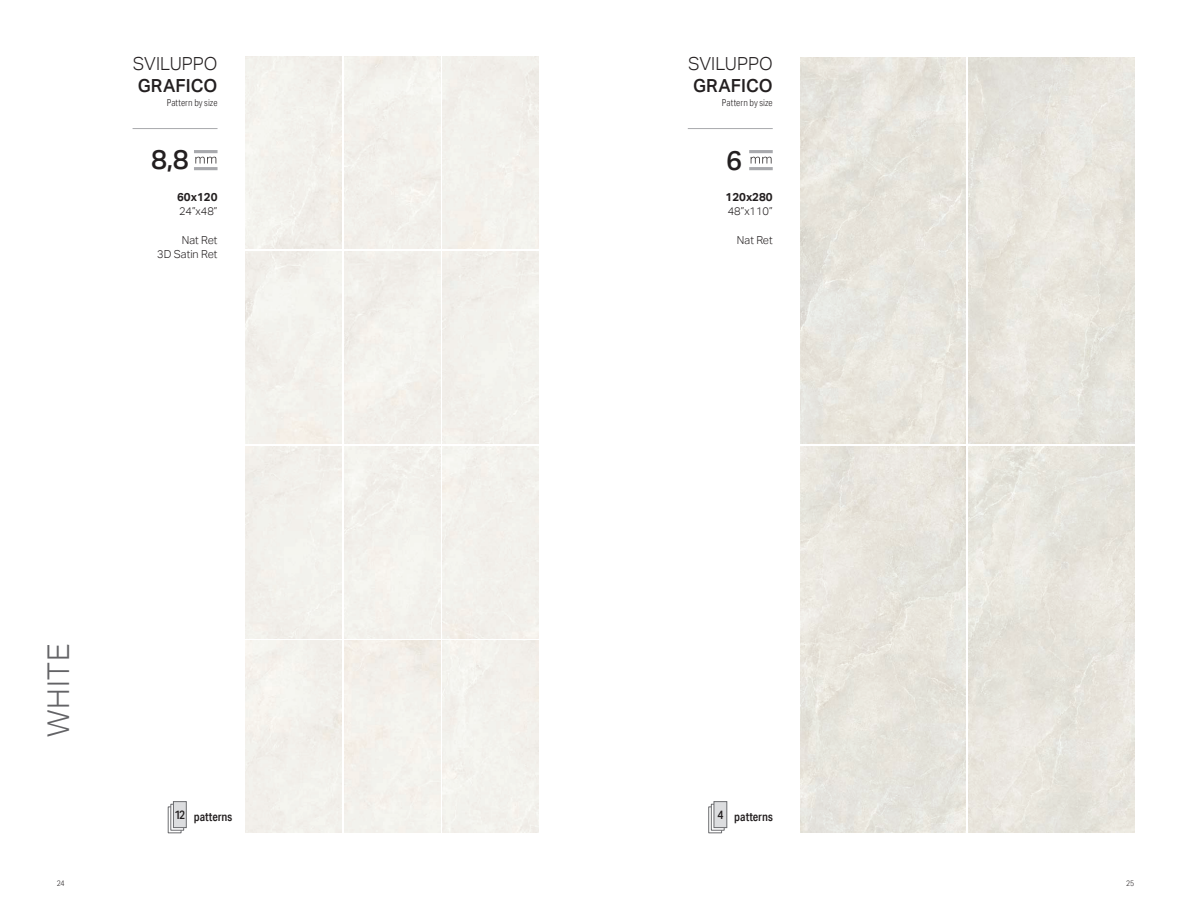
<style>
.page{position:relative;width:1191px;height:908px;background:#fff}
.page>*{position:absolute;margin:0;border:0;box-sizing:border-box;transform-origin:0 0}
.t1{font:300 30px "Aktiv Grotesk";letter-spacing:.025em;color:#636366}
.t2{font:500 27.2px "Aktiv Grotesk";color:#231f20}
.t3{font:300 18px "Aktiv Grotesk";letter-spacing:-.005em;color:#231f20}
.t4{font:500 18px "Aktiv Grotesk";letter-spacing:.005em;color:#231f20}
.t5{font:500 12.1px "Aktiv Grotesk Cd";color:#231f20}
.t6{font:700 11.5px "Aktiv Grotesk";color:#231f20}
.t7{font:300 11px/14.3px "Aktiv Grotesk";color:#231f20;text-align:right}
.t8{font:300 9.5px "Aktiv Grotesk Cd";letter-spacing:.01em;color:#231f20}
.t9{font:300 8px "Aktiv Grotesk Cd";color:#231f20}
</style>
<div class="page">
<div style="left:168px;top:806px;width:13px;height:26px;background:#9a9a9c;border:1px solid #6c6d70"></div>
<svg style="left:171px;top:803px;width:13px;height:27px"></svg>
<div style="left:173px;top:801px;width:13px;height:26px;background:#dcdddf"></div>
<div style="left:173px;top:801px;width:13px;height:26px;border:1px solid #6c6d70"></div>
<hr style="left:133px;top:128px;width:84px;height:1px;background:#a8a9ad">
<img style="left:968px;top:57px;width:166px;height:386px">
<img style="left:968px;top:446px;width:166px;height:386px">
<img style="left:800px;top:57px;width:166px;height:386px">
<img style="left:800px;top:446px;width:166px;height:386px">
<div style="left:708px;top:806px;width:13px;height:26px;background:#e6e6e6;border:1px solid #6c6d70"></div>
<svg style="left:711px;top:803px;width:13px;height:27px"></svg>
<div style="left:714px;top:801px;width:13px;height:26px;background:#dcdddf"></div>
<div style="left:714px;top:801px;width:13px;height:26px;border:1px solid #6c6d70"></div>
<hr style="left:688px;top:128px;width:84px;height:1px;background:#a8a9ad">
<hr style="left:749px;top:150px;width:23px;height:3px;background:#a8a9ad">
<hr style="left:749px;top:167px;width:23px;height:3px;background:#a8a9ad">
<svg style="left:750px;top:157px;width:21px;height:6px"></svg>
<hr style="left:194px;top:150px;width:23px;height:3px;background:#a8a9ad">
<hr style="left:194px;top:167px;width:23px;height:3px;background:#a8a9ad">
<svg style="left:195px;top:157px;width:21px;height:6px"></svg>
<h3 class="t3" style="left:133px;top:53px;width:86px">SVILUPPO</h3>
<h3 class="t4" style="left:138px;top:75px;width:81px">GRAFICO</h3>
<p class="t8" style="left:167px;top:97px;width:52px">Pattern by size</p>
<h3 class="t3" style="left:688px;top:53px;width:86px">SVILUPPO</h3>
<h3 class="t4" style="left:693px;top:75px;width:81px">GRAFICO</h3>
<p class="t8" style="left:722px;top:97px;width:52px">Pattern by size</p>
<h2 class="t2" style="left:151px;top:143px;width:40px">8,8</h2>
<h2 class="t2" style="left:726px;top:144px;width:18px">6</h2>
<p class="t6" style="left:177px;top:190px;width:42px">60x120</p>
<p class="t7" style="left:179px;top:204px;width:40px">24”x48”</p>
<p class="t7" style="left:157px;top:233px;width:62px">Nat Ret<br>3D Satin Ret</p>
<h1 class="t1" style="left:41px;top:736px;width:95px;rotate:-90deg">WHITE</h1>
<p class="t5" style="left:174px;top:809px;width:59px">12 patterns</p>
<p class="t6" style="left:725px;top:190px;width:49px">120x280</p>
<p class="t7" style="left:727px;top:204px;width:46px">48”x110”</p>
<p class="t7" style="left:737px;top:233px;width:37px">Nat Ret</p>
<p class="t5" style="left:717px;top:809px;width:57px">4 patterns</p>
<p class="t9" style="left:57px;top:878px;width:9px">24</p>
<p class="t9" style="left:1126px;top:878px;width:9px">25</p>
</div>
